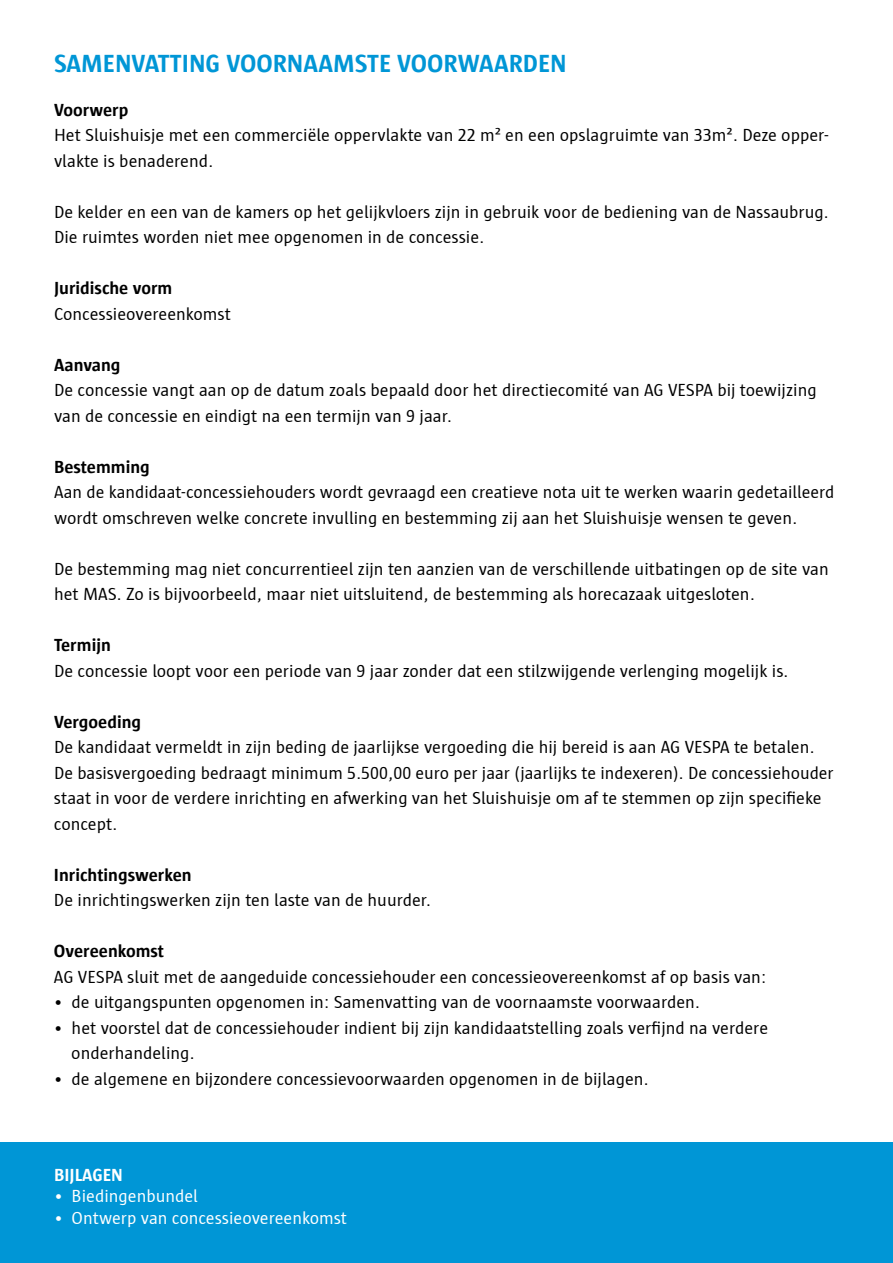
<style>
.page{position:relative;width:893px;height:1263px;background:#fff}
.page>*{position:absolute;margin:0;border:0;box-sizing:border-box;transform-origin:0 0}
.t1{font:700 25.5px "Sun LT";color:#0096d6}
.t2{font:18px/25.5px "Sun LT";color:#000}
.t3{font:700 18px "Sun LT";color:#000}
.t4{font:18px "Sun LT";color:#fff}
.t5{font:700 18px "Sun LT";color:#fff}
</style>
<div class="page">
<div style="left:0;top:1142px;width:893px;height:121px;background:#0096d6"></div>
<h1 class="t1" style="left:54px;top:50px;width:514px">SAMENVATTING VOORNAAMSTE VOORWAARDEN</h1>
<p class="t3" style="left:54px;top:100px;width:76px">Voorwerp</p>
<p class="t2" style="left:54px;top:123px;width:776px">Het Sluishuisje met een commerciële oppervlakte van 22 m² en een opslagruimte van 33m². Deze opper&shy;vlakte is benaderend.</p>
<p class="t2" style="left:54px;top:199px;width:776px">De kelder en een van de kamers op het gelijkvloers zijn in gebruik voor de bediening van de Nassaubrug.<br>Die ruimtes worden niet mee opgenomen in de concessie.</p>
<p class="t3" style="left:54px;top:279px;width:120px">Juridische vorm</p>
<p class="t2" style="left:54px;top:301px;width:178px">Concessieovereenkomst</p>
<p class="t3" style="left:54px;top:355px;width:68px">Aanvang</p>
<p class="t2" style="left:54px;top:378px;width:764px">De concessie vangt aan op de datum zoals bepaald door het directiecomité van AG VESPA bij toewijzing van de concessie en eindigt na een termijn van 9 jaar.</p>
<p class="t3" style="left:54px;top:457px;width:97px">Bestemming</p>
<p class="t2" style="left:54px;top:480px;width:782px">Aan de kandidaat-concessiehouders wordt gevraagd een creatieve nota uit te werken waarin gedetailleerd wordt omschreven welke concrete invulling en bestemming zij aan het Sluishuisje wensen te geven.</p>
<p class="t2" style="left:54px;top:556px;width:776px">De bestemming mag niet concurrentieel zijn ten aanzien van de verschillende uitbatingen op de site van het MAS. Zo is bijvoorbeeld, maar niet uitsluitend, de bestemming als horecazaak uitgesloten.</p>
<p class="t3" style="left:54px;top:636px;width:58px">Termijn</p>
<p class="t2" style="left:54px;top:658px;width:736px">De concessie loopt voor een periode van 9 jaar zonder dat een stilzwijgende verlenging mogelijk is.</p>
<p class="t3" style="left:54px;top:712px;width:89px">Vergoeding</p>
<p class="t2" style="left:54px;top:735px;width:781px">De kandidaat vermeldt in zijn beding de jaarlijkse vergoeding die hij bereid is aan AG VESPA te betalen.<br>De basisvergoeding bedraagt minimum 5.500,00 euro per jaar (jaarlijks te indexeren). De concessiehouder staat in voor de verdere inrichting en afwerking van het Sluishuisje om af te stemmen op zijn specifieke concept.</p>
<p class="t3" style="left:54px;top:865px;width:139px">Inrichtingswerken</p>
<p class="t2" style="left:54px;top:888px;width:379px">De inrichtingswerken zijn ten laste van de huurder.</p>
<p class="t3" style="left:54px;top:942px;width:112px">Overeenkomst</p>
<p class="t2" style="left:54px;top:964px;width:714px">AG VESPA sluit met de aangeduide concessiehouder een concessieovereenkomst af op basis van:</p>
<p class="t2" style="left:54px;top:990px;width:648px">• de uitgangspunten opgenomen in: Samenvatting van de voornaamste voorwaarden.</p>
<p class="t2" style="left:71px;top:1015px;width:698px;text-indent:-17px">• het voorstel dat de concessiehouder indient bij zijn kandidaatstelling zoals verfijnd na verdere onderhandeling.</p>
<p class="t2" style="left:54px;top:1066px;width:596px">• de algemene en bijzondere concessievoorwaarden opgenomen in de bijlagen.</p>
<p class="t5" style="left:54px;top:1165px;width:70px">BIJLAGEN</p>
<p class="t4" style="left:54px;top:1186px;width:146px">• Biedingenbundel</p>
<p class="t4" style="left:54px;top:1208px;width:295px">• Ontwerp van concessieovereenkomst</p>
</div>
